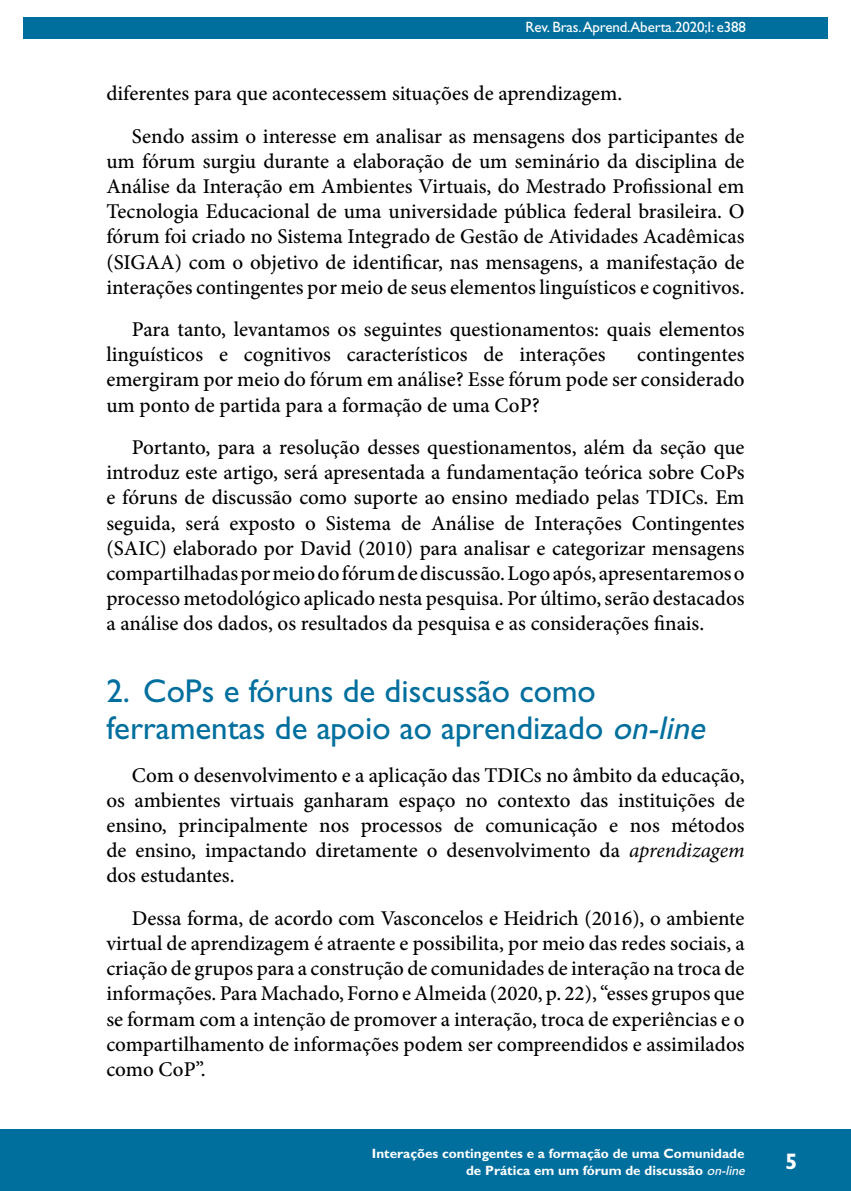
<style>
.page{position:relative;width:851px;height:1191px;background:#fff}
.page>*{position:absolute;margin:0;border:0;box-sizing:border-box;transform-origin:0 0}
.t1{font:33px/37.5px "Gill Sans Std";color:#006f9e}
.t2{font:700 22.5px "Gill Sans Std";color:#fff}
.t3{font:500 21px/25.2px "Minion Pro";color:#000;text-align:justify}
.t4{font:15px "Gill Sans Std";letter-spacing:-.01em;color:#fff}
.t5{font:700 13.5px/16.2px "Gill Sans Std";color:#fff;text-align:right}
.s1{font-style:italic}
.s2{font-weight:400;font-style:italic}
</style>
<div class="page">
<hr style="left:104px;top:0;width:1px;height:467px;background:#006f9e">
<div style="left:23px;top:17px;width:804px;height:21px;background:#006f9e"></div>
<div style="left:0;top:1129px;width:850px;height:62px;background:#006f9e"></div>
<p class="t4" style="left:525px;top:18px;width:222px">Rev. Bras.Aprend.Aberta.2020;I: e388</p>
<p class="t3" style="left:132px;top:73px;width:614px;line-height:42.2px;text-indent:-26px">diferentes para que acontecessem situações de aprendizagem.<br>Sendo assim o interesse em analisar as mensagens dos participantes de</p>
<p class="t3" style="left:106px;top:148px;width:639px">um fórum surgiu durante a elaboração de um seminário da disciplina de Análise da Interação em Ambientes Virtuais, do Mestrado Profissional em Tecnologia Educacional de uma universidade pública federal brasileira. O fórum foi criado no Sistema Integrado de Gestão de Atividades Acadêmicas (SIGAA) com o objetivo de identificar, nas mensagens, a manifestação de interações contingentes por meio de seus elementos linguísticos e cognitivos.</p>
<p class="t3" style="left:106px;top:317px;width:639px;text-indent:26px">Para tanto, levantamos os seguintes questionamentos: quais elementos linguísticos e cognitivos característicos de interações</p>
<p class="t3" style="left:106px;top:342px;width:639px;text-indent:530px">contingentes emergiram por meio do fórum em análise? Esse fórum pode ser considerado um ponto de partida para a formação de uma CoP?</p>
<p class="t3" style="left:106px;top:434px;width:639px;text-indent:26px">Portanto, para a resolução desses questionamentos, além da seção que introduz este artigo, será apresentada a fundamentação teórica sobre CoPs e fóruns de discussão como suporte ao ensino mediado pelas TDICs. Em seguida, será exposto o Sistema de Análise de Interações Contingentes (SAIC) elaborado por David (2010) para analisar e categorizar mensagens compartilhadas por meio do fórum de discussão. Logo após, apresentaremos o processo metodológico aplicado nesta pesquisa. Por último, serão destacados a análise dos dados, os resultados da pesquisa e as considerações finais.</p>
<h1 class="t1" style="left:106px;top:672px;width:608px">2. CoPs e fóruns de discussão como ferramentas de apoio ao aprendizado <span class="s1">on-line</span></h1>
<p class="t3" style="left:106px;top:762px;width:639px;text-indent:26px">Com o desenvolvimento e a aplicação das TDICs no âmbito da educação, os ambientes virtuais ganharam espaço no contexto das instituições de ensino, principalmente nos processos de comunicação e nos métodos de ensino, impactando diretamente o desenvolvimento da <span class="s2">aprendizagem </span>dos estudantes.</p>
<p class="t3" style="left:106px;top:905px;width:639px;text-indent:26px">Dessa forma, de acordo com Vasconcelos e Heidrich (2016), o ambiente virtual de aprendizagem é atraente e possibilita, por meio das redes sociais, a criação de grupos para a construção de comunidades de interação na troca de informações. Para Machado, Forno e Almeida (2020, p. 22), “esses grupos que se formam com a intenção de promover a interação, troca de experiências e o compartilhamento de informações podem ser compreendidos e assimilados como CoP”.</p>
<p class="t5" style="left:372px;top:1145px;width:377px">Interações contingentes e a formação de uma Comunidade de Prática em um fórum de discussão <span class="s2">on-line</span></p>
<p class="t2" style="left:785px;top:1148px;width:14px">5</p>
</div>
